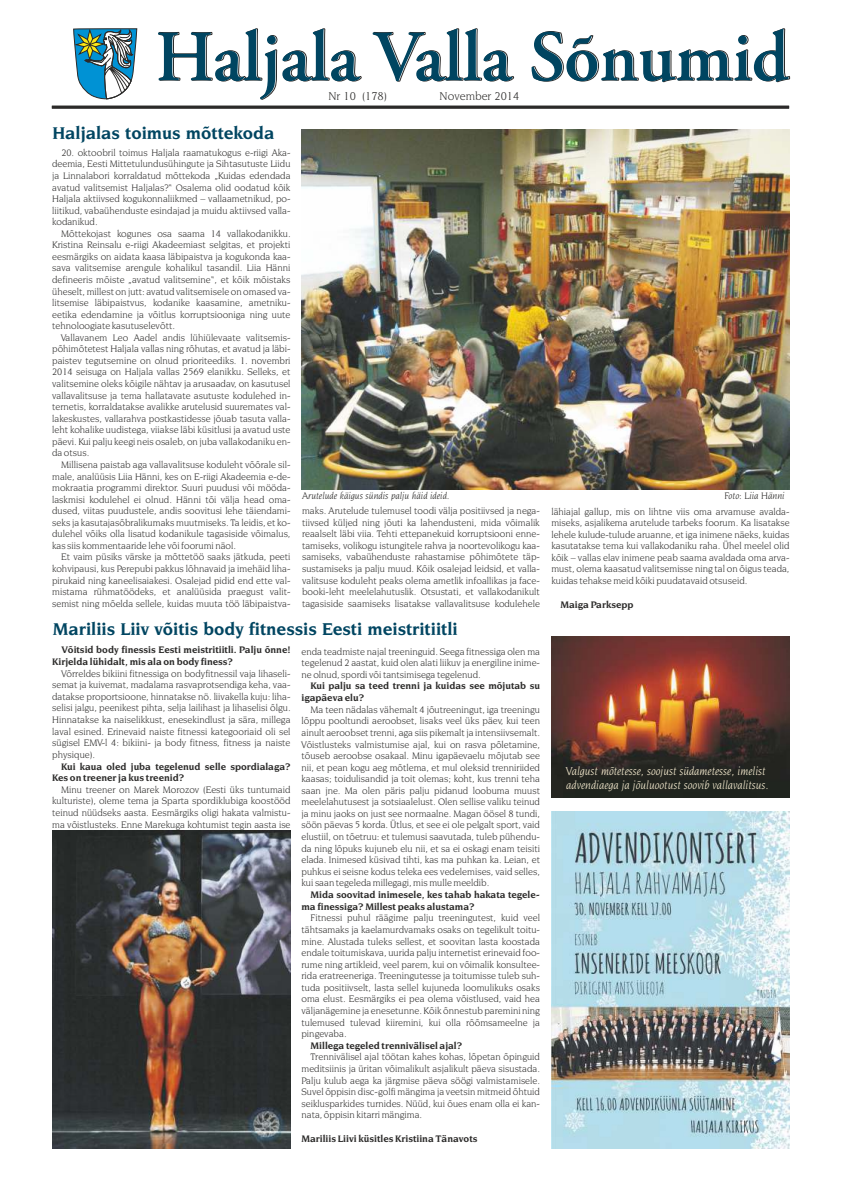
<style>
.page{position:relative;width:842px;height:1191px;background:#fff}
.page>*{position:absolute;margin:0;border:0;box-sizing:border-box;transform-origin:0 0}
.t1{font:700 18px "Novarese IT Cby BT";color:#004561}
.t2{font:italic 12px/13.9px "Novarese IT Cby BT";color:#fbf0d4}
.t3{font:12px "Novarese IT Cby BT";color:#2b2a29}
.t4{font:10px/11.6px "Novarese IT Cby BT";color:#2b2a29;text-align:justify}
.t5{font:700 10px/11.8px "Novarese IT Cby BT";color:#2b2a29}
.t6{font:italic 10px "Novarese IT Cby BT";color:#2b2a29}
</style>
<div class="page">
<svg style="left:158px;top:29px;width:631px;height:70px"></svg>
<svg style="left:73px;top:28px;width:64px;height:71px"></svg>
<hr style="left:52px;top:106px;width:737px;height:3px;background:#2b2a29">
<img style="left:302px;top:130px;width:487px;height:359px">
<img style="left:52px;top:831px;width:239px;height:317px">
<img style="left:551px;top:636px;width:238px;height:162px">
<img style="left:551px;top:811px;width:238px;height:337px">
<h1 class="t1" style="left:52px;top:125px;width:223px">Haljalas toimus mõttekoda</h1>
<p class="t4" style="left:52px;top:147px;width:240px;text-indent:9px">20. oktoobril toimus Haljala raamatukogus e-riigi Aka&shy;deemia, Eesti Mittetulundusühingute ja Sihtasutuste Liidu ja Linnalabori korraldatud mõttekoda „Kuidas edendada avatud valitsemist Haljalas?“ Osalema olid oodatud kõik Haljala aktiivsed kogukonnaliikmed – vallaametnikud, po&shy;liitikud, vabaühenduste esindajad ja muidu aktiivsed valla&shy;kodanikud.</p>
<p class="t4" style="left:52px;top:228px;width:240px;text-indent:9px">Mõttekojast kogunes osa saama 14 vallakodanikku.<br>Kristina Reinsalu e-riigi Akadeemiast selgitas, et projekti eesmärgiks on aidata kaasa läbipaistva ja kogukonda kaa&shy;sava valitsemise arengule kohalikul tasandil. Liia Hänni defineeris mõiste „avatud valitsemine“, et kõik mõistaks üheselt, millest on jutt: avatud valitsemisele on omased va&shy;litsemise läbipaistvus, kodanike kaasamine, ametniku&shy;eetika edendamine ja võitlus korruptsiooniga ning uute tehnoloogiate kasutuselevõtt.</p>
<p class="t4" style="left:52px;top:332px;width:240px;text-indent:9px">Vallavanem Leo Aadel andis lühiülevaate valitsemis&shy;põhimõtetest Haljala vallas ning rõhutas, et avatud ja läbi&shy;paistev tegutsemine on olnud prioriteediks. 1. novembri 2014 seisuga on Haljala vallas 2569 elanikku. Selleks, et valitsemine oleks kõigile nähtav ja arusaadav, on kasutusel vallavalitsuse ja tema hallatavate asutuste kodulehed in&shy;ternetis, korraldatakse avalikke arutelusid suuremates val&shy;lakeskustes, vallarahva postkastidesse jõuab tasuta valla&shy;leht kohalike uudistega, viiakse läbi küsitlusi ja avatud uste päevi. Kui palju keegi neis osaleb, on juba vallakodaniku en&shy;da otsus.</p>
<p class="t4" style="left:52px;top:459px;width:240px;text-indent:9px">Millisena paistab aga vallavalitsuse koduleht võõrale sil&shy;male, analüüsis Liia Hänni, kes on E-riigi Akadeemia e-de&shy;mokraatia programmi direktor. Suuri puudusi või mööda&shy;laskmisi kodulehel ei olnud. Hänni tõi välja head oma&shy;dused, viitas puudustele, andis soovitusi lehe täiendami&shy;seks ja kasutajasõbralikumaks muutmiseks. Ta leidis, et ko&shy;dulehel võiks olla lisatud kodanikule tagasiside võimalus, kas siis kommentaaride lehe või foorumi näol.</p>
<p class="t4" style="left:52px;top:552px;width:240px;text-indent:9px">Et vaim püsiks värske ja mõttetöö saaks jätkuda, peeti kohvipausi, kus Perepubi pakkus lõhnavaid ja imehäid liha&shy;pirukaid ning kaneelisaiakesi. Osalejad pidid end ette val&shy;mistama rühmatöödeks, et analüüsida praegust valit&shy;semist ning mõelda sellele, kuidas muuta töö läbipaistva-</p>
<p class="t3" style="left:329px;top:91px;width:60px">Nr 10 (178)</p>
<p class="t3" style="left:440px;top:91px;width:81px">November 2014</p>
<p class="t6" style="left:302px;top:491px;width:149px">Arutelude käigus sündis palju häid ideid.</p>
<p class="t6" style="left:724px;top:491px;width:62px">Foto: Liia Hänni</p>
<p class="t4" style="left:302px;top:506px;width:239px">maks. Arutelude tulemusel toodi välja positiivsed ja nega&shy;tiivsed küljed ning jõuti ka lahendusteni, mida võimalik reaalselt läbi viia. Tehti ettepanekuid korruptsiooni enne&shy;tamiseks, volikogu istungitele rahva ja noortevolikogu kaa&shy;samiseks, vabaühenduste rahastamise põhimõtete täp&shy;sustamiseks ja palju muud. Kõik osalejad leidsid, et valla&shy;valitsuse koduleht peaks olema ametlik infoallikas ja face&shy;booki-leht meelelahutuslik. Otsustati, et vallakodanikult tagasiside saamiseks lisatakse vallavalitsuse kodulehele</p>
<p class="t4" style="left:551px;top:506px;width:240px">lähiajal gallup, mis on lihtne viis oma arvamuse avalda&shy;miseks, asjalikema arutelude tarbeks foorum. Ka lisatakse lehele kulude-tulude aruanne, et iga inimene näeks, kuidas kasutatakse tema kui vallakodaniku raha. Ühel meelel olid kõik – vallas elav inimene peab saama avaldada oma arva&shy;must, olema kaasatud valitsemisse ning tal on õigus teada, kuidas tehakse meid kõiki puudatavaid otsuseid.</p>
<p class="t5" style="left:560px;top:599px;width:75px">Maiga Parksepp</p>
<h1 class="t1" style="left:53px;top:621px;width:406px">Mariliis Liiv võitis body fitnessis Eesti meistritiitli</h1>
<p class="t5" style="left:52px;top:645px;width:240px;text-indent:9px">Võitsid body finessis Eesti meistritiitli. Palju õnne!<br>Kirjelda lühidalt, mis ala on body finess?</p>
<p class="t4" style="left:52px;top:668px;width:240px;text-indent:9px">Võrreldes bikiini fitnessiga on bodyfitnessil vaja lihaseli&shy;semat ja kuivemat, madalama rasvaprotsendiga keha, vaa&shy;datakse proportsioone, hinnatakse nö. liivakella kuju: liha&shy;selisi jalgu, peenikest pihta, selja lailihast ja lihaselisi õlgu.<br>Hinnatakse ka naiselikkust, enesekindlust ja sära, millega laval esined. Erinevaid naiste fitnessi kategooriaid oli sel sügisel EMV-l 4: bikiini- ja body fitness, fitness ja naiste physique).</p>
<p class="t5" style="left:52px;top:761px;width:240px;text-indent:9px">Kui kaua oled juba tegelenud selle spordialaga?<br>Kes on treener ja kus treenid?</p>
<p class="t4" style="left:52px;top:784px;width:240px;text-indent:9px">Minu treener on Marek Morozov (Eesti üks tuntumaid kulturiste), oleme tema ja Sparta spordiklubiga koostööd teinud nüüdseks aasta. Eesmärgiks oligi hakata valmistu&shy;ma võistlusteks. Enne Marekuga kohtumist tegin aasta ise</p>
<p class="t4" style="left:301px;top:646px;width:240px">enda teadmiste najal treeninguid. Seega fitnessiga olen ma tegelenud 2 aastat, kuid olen alati liikuv ja energiline inime&shy;ne olnud, spordi või tantsimisega tegelenud.</p>
<p class="t5" style="left:301px;top:681px;width:240px;text-indent:9px">Kui palju sa teed trenni ja kuidas see mõjutab su igapäeva elu?</p>
<p class="t4" style="left:301px;top:704px;width:240px;text-indent:9px">Ma teen nädalas vähemalt 4 jõutreeningut, iga treeningu lõppu pooltundi aeroobset, lisaks veel üks päev, kui teen ainult aeroobset trenni, aga siis pikemalt ja intensiivsemalt.<br>Võistlusteks valmistumise ajal, kui on rasva põletamine, tõuseb aeroobse osakaal. Minu igapäevaelu mõjutab see nii, et pean kogu aeg mõtlema, et mul oleksid trenniriided kaasas; toidulisandid ja toit olemas; koht, kus trenni teha saan jne. Ma olen päris palju pidanud loobuma muust meelelahutusest ja sotsiaalelust. Olen sellise valiku teinud ja minu jaoks on just see normaalne. Magan öösel 8 tundi, söön päevas 5 korda. Ütlus, et see ei ole pelgalt sport, vaid elustiil, on tõetruu: et tulemusi saavutada, tuleb pühendu&shy;da ning lõpuks kujuneb elu nii, et sa ei oskagi enam teisiti elada. Inimesed küsivad tihti, kas ma puhkan ka. Leian, et puhkus ei seisne kodus teleka ees vedelemises, vaid selles, kui saan tegeleda millegagi, mis mulle meeldib.</p>
<p class="t5" style="left:301px;top:889px;width:240px;text-indent:9px">Mida soovitad inimesele, kes tahab hakata tegele&shy;ma finessiga? Millest peaks alustama?</p>
<p class="t4" style="left:301px;top:913px;width:240px;text-indent:9px">Fitnessi puhul räägime palju treeningutest, kuid veel tähtsamaks ja kaelamurdvamaks osaks on tegelikult toitu&shy;mine. Alustada tuleks sellest, et soovitan lasta koostada endale toitumiskava, uurida palju internetist erinevaid foo&shy;rume ning artikleid, veel parem, kui on võimalik konsultee&shy;rida eratreeneriga. Treeningutesse ja toitumisse tuleb suh&shy;tuda positiivselt, lasta sellel kujuneda loomulikuks osaks oma elust. Eesmärgiks ei pea olema võistlused, vaid hea väljanägemine ja enesetunne. Kõik õnnestub paremini ning tulemused tulevad kiiremini, kui olla rõõmsameelne ja pingevaba.</p>
<p class="t5" style="left:311px;top:1040px;width:153px">Millega tegeled trennivälisel ajal?</p>
<p class="t4" style="left:301px;top:1052px;width:240px;text-indent:9px">Trennivälisel ajal töötan kahes kohas, lõpetan õpinguid meditsiinis ja üritan võimalikult asjalikult päeva sisustada.<br>Palju kulub aega ka järgmise päeva söögi valmistamisele.<br>Suvel õppisin disc-golfi mängima ja veetsin mitmeid õhtuid seiklusparkides turnides. Nüüd, kui õues enam olla ei kan&shy;nata, õppisin kitarri mängima.</p>
<p class="t5" style="left:301px;top:1133px;width:177px">Mariliis Liivi küsitles Kristiina Tänavots</p>
<p class="t2" style="left:566px;top:765px;width:204px">Valgust mõtetesse, soojust südametesse, imelist advendiaega ja jõuluootust soovib vallavalitsus.</p>
</div>
